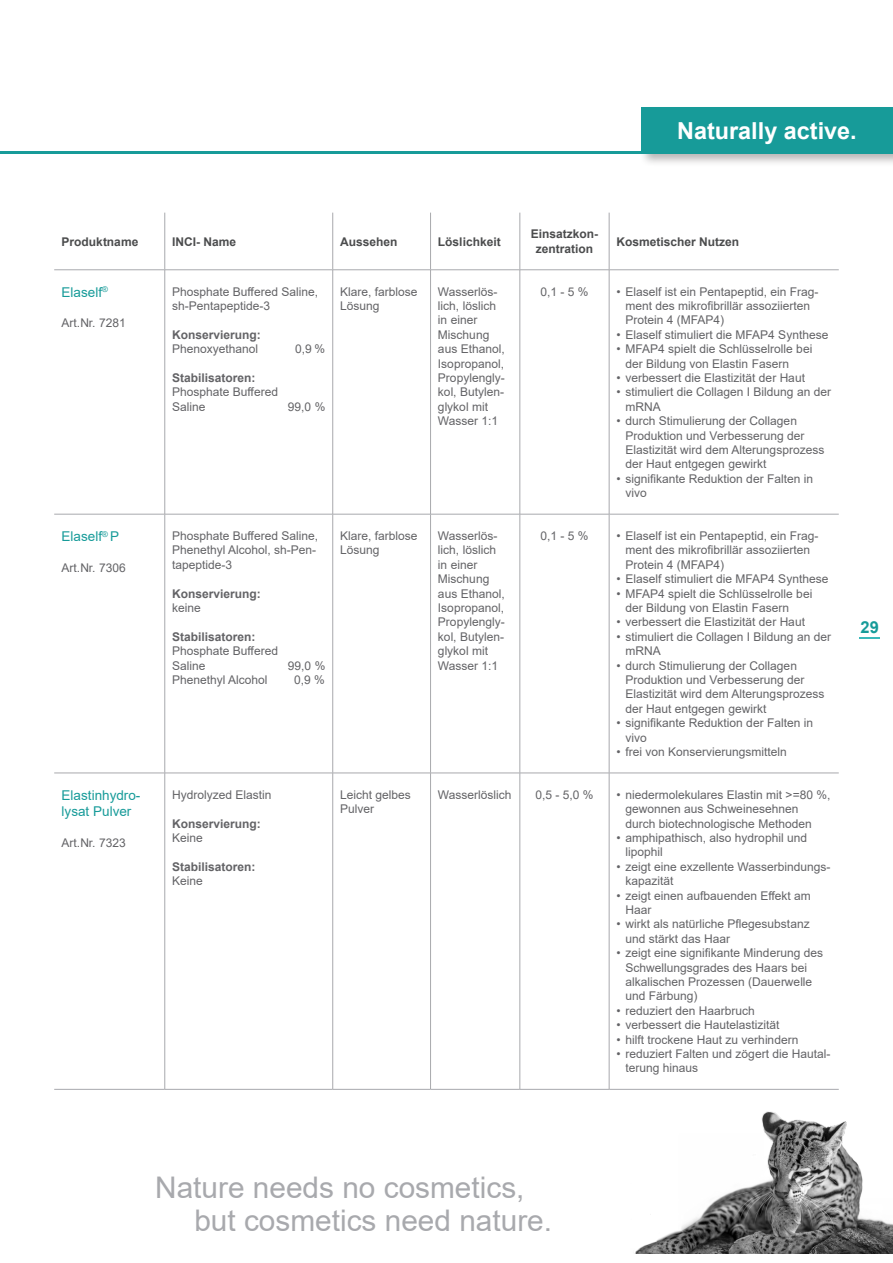
<style>
.page{position:relative;width:893px;height:1263px;background:#fff}
.page>*{position:absolute;margin:0;border:0;box-sizing:border-box;transform-origin:0 0}
.t1{font:29.85px/33px "Arial";color:#a8a9ad}
.t2{font:700 23.4px "Arial";color:#fff}
.t3{font:700 16.5px "Arial";color:#179b99}
.t4{font:13.5px/16.2px "Arial";color:#179b99}
.t5{font:12px/14.4px "Arial";color:#636366}
.t6{font:700 12px "Arial";color:#636366}
.t7{font:700 12px/14.4px "Arial";color:#4b4c4d;text-align:center}
</style>
<div class="page">
<div style="left:639px;top:105px;width:254px;height:62px;background:#231f20;opacity:.34"></div>
<div style="left:641px;top:107px;width:252px;height:46px;background:#179b99"></div>
<hr style="left:0;top:151px;width:893px;height:3px;background:#179b99">
<svg style="left:859px;top:637px;width:21px;height:1px"></svg>
<hr style="left:332px;top:213px;width:1px;height:57px;background:#a8a9ad">
<hr style="left:430px;top:213px;width:1px;height:57px;background:#a8a9ad">
<hr style="left:520px;top:213px;width:1px;height:57px;background:#a8a9ad">
<hr style="left:609px;top:213px;width:1px;height:57px;background:#a8a9ad">
<hr style="left:332px;top:270px;width:1px;height:244px;background:#a8a9ad">
<hr style="left:430px;top:270px;width:1px;height:244px;background:#a8a9ad">
<hr style="left:520px;top:270px;width:1px;height:244px;background:#a8a9ad">
<hr style="left:609px;top:270px;width:1px;height:244px;background:#a8a9ad">
<hr style="left:332px;top:514px;width:1px;height:259px;background:#a8a9ad">
<hr style="left:430px;top:514px;width:1px;height:259px;background:#a8a9ad">
<hr style="left:520px;top:514px;width:1px;height:259px;background:#a8a9ad">
<hr style="left:609px;top:514px;width:1px;height:259px;background:#a8a9ad">
<hr style="left:332px;top:773px;width:1px;height:316px;background:#a8a9ad">
<hr style="left:430px;top:773px;width:1px;height:316px;background:#a8a9ad">
<hr style="left:520px;top:773px;width:1px;height:316px;background:#a8a9ad">
<hr style="left:609px;top:773px;width:1px;height:316px;background:#a8a9ad">
<hr style="left:54px;top:269px;width:111px;height:1px;background:#a8a9ad">
<hr style="left:165px;top:269px;width:168px;height:1px;background:#a8a9ad">
<hr style="left:333px;top:269px;width:98px;height:1px;background:#a8a9ad">
<hr style="left:431px;top:269px;width:89px;height:1px;background:#a8a9ad">
<hr style="left:520px;top:269px;width:89px;height:1px;background:#a8a9ad">
<hr style="left:609px;top:269px;width:230px;height:1px;background:#a8a9ad">
<hr style="left:54px;top:514px;width:111px;height:1px;background:#a8a9ad">
<hr style="left:165px;top:514px;width:168px;height:1px;background:#a8a9ad">
<hr style="left:333px;top:514px;width:98px;height:1px;background:#a8a9ad">
<hr style="left:431px;top:514px;width:89px;height:1px;background:#a8a9ad">
<hr style="left:520px;top:514px;width:89px;height:1px;background:#a8a9ad">
<hr style="left:609px;top:514px;width:230px;height:1px;background:#a8a9ad">
<hr style="left:54px;top:773px;width:111px;height:1px;background:#a8a9ad">
<hr style="left:165px;top:773px;width:168px;height:1px;background:#a8a9ad">
<hr style="left:333px;top:773px;width:98px;height:1px;background:#a8a9ad">
<hr style="left:431px;top:773px;width:89px;height:1px;background:#a8a9ad">
<hr style="left:520px;top:773px;width:89px;height:1px;background:#a8a9ad">
<hr style="left:609px;top:773px;width:230px;height:1px;background:#a8a9ad">
<hr style="left:54px;top:1089px;width:111px;height:1px;background:#a8a9ad">
<hr style="left:165px;top:1089px;width:168px;height:1px;background:#a8a9ad">
<hr style="left:333px;top:1089px;width:98px;height:1px;background:#a8a9ad">
<hr style="left:431px;top:1089px;width:89px;height:1px;background:#a8a9ad">
<hr style="left:520px;top:1089px;width:89px;height:1px;background:#a8a9ad">
<hr style="left:609px;top:1089px;width:230px;height:1px;background:#a8a9ad">
<hr style="left:165px;top:213px;width:1px;height:57px;background:#a8a9ad">
<hr style="left:165px;top:270px;width:1px;height:244px;background:#a8a9ad">
<hr style="left:165px;top:514px;width:1px;height:259px;background:#a8a9ad">
<hr style="left:165px;top:773px;width:1px;height:316px;background:#a8a9ad">
<img style="left:635px;top:1112px;width:258px;height:141px">
<h2 class="t2" style="left:677px;top:114px;width:181px">Naturally active.</h2>
<p class="t7" style="left:62px;top:234px;width:78px">Produktname</p>
<p class="t7" style="left:172px;top:234px;width:66px">INCI- Name</p>
<p class="t7" style="left:340px;top:234px;width:59px">Aussehen</p>
<p class="t7" style="left:438px;top:234px;width:64px">Löslichkeit</p>
<p class="t7" style="left:531px;top:227px;width:69px">Einsatzkon&shy;zentration</p>
<p class="t7" style="left:617px;top:234px;width:124px">Kosmetischer Nutzen</p>
<p class="t4" style="left:62px;top:284px;width:48px">Elaself<sup>®</sup></p>
<p class="t5" style="left:62px;top:316px;width:66px">Art.Nr. 7281</p>
<p class="t5" style="left:172px;top:284px;width:147px">Phosphate Buffered Saline, sh-Pentapeptide-3</p>
<p class="t6" style="left:172px;top:326px;width:90px">Konservierung:</p>
<p class="t5" style="left:172px;top:342px;width:88px">Phenoxyethanol</p>
<p class="t5" style="left:295px;top:342px;width:31px">0,9 %</p>
<p class="t6" style="left:172px;top:369px;width:85px">Stabilisatoren:</p>
<p class="t5" style="left:172px;top:385px;width:107px">Phosphate Buffered</p>
<p class="t5" style="left:172px;top:399px;width:35px">Saline</p>
<p class="t5" style="left:288px;top:399px;width:39px">99,0 %</p>
<p class="t5" style="left:340px;top:284px;width:79px">Klare, farblose<br>Lösung</p>
<p class="t5" style="left:438px;top:284px;width:68px">Wasserlös&shy;lich, löslich in einer<br>Mischung aus Ethanol,<br>Isopropanol,<br>Propylengly&shy;kol, Butylen&shy;glykol mit<br>Wasser 1:1</p>
<p class="t5" style="left:540px;top:284px;width:50px">0,1 - 5 %</p>
<p class="t5" style="left:626px;top:284px;width:194px;text-indent:-9px">• Elaself ist ein Pentapeptid, ein Frag&shy;ment des mikrofibrillär assoziierten<br>Protein 4 (MFAP4)</p>
<p class="t5" style="left:617px;top:327px;width:213px">• Elaself stimuliert die MFAP4 Synthese</p>
<p class="t5" style="left:626px;top:342px;width:188px;text-indent:-9px">• MFAP4 spielt die Schlüsselrolle bei der Bildung von Elastin Fasern</p>
<p class="t5" style="left:617px;top:370px;width:190px">• verbessert die Elastizität der Haut</p>
<p class="t5" style="left:626px;top:385px;width:207px;text-indent:-9px">• stimuliert die Collagen I Bildung an der mRNA</p>
<p class="t5" style="left:626px;top:414px;width:200px;text-indent:-9px">• durch Stimulierung der Collagen Produktion und Verbesserung der Elastizität wird dem Alterungsprozess der Haut entgegen gewirkt</p>
<p class="t5" style="left:626px;top:471px;width:189px;text-indent:-9px">• signifikante Reduktion der Falten in vivo</p>
<p class="t4" style="left:62px;top:528px;width:59px">Elaself<sup>®</sup> P</p>
<p class="t5" style="left:62px;top:560px;width:66px">Art.Nr. 7306</p>
<p class="t4" style="left:62px;top:787px;width:80px">Elastinhydro&shy;lysat Pulver</p>
<p class="t5" style="left:62px;top:835px;width:66px">Art.Nr. 7323</p>
<p class="t5" style="left:172px;top:528px;width:147px">Phosphate Buffered Saline,<br>Phenethyl Alcohol, sh-Pen&shy;tapeptide-3</p>
<p class="t6" style="left:172px;top:585px;width:90px">Konservierung:</p>
<p class="t5" style="left:172px;top:600px;width:30px">keine</p>
<p class="t6" style="left:172px;top:628px;width:85px">Stabilisatoren:</p>
<p class="t5" style="left:172px;top:644px;width:107px">Phosphate Buffered</p>
<p class="t5" style="left:172px;top:658px;width:35px">Saline</p>
<p class="t5" style="left:288px;top:658px;width:39px">99,0 %</p>
<p class="t5" style="left:172px;top:672px;width:97px">Phenethyl Alcohol</p>
<p class="t5" style="left:294px;top:672px;width:32px">0,9 %</p>
<p class="t5" style="left:172px;top:787px;width:101px">Hydrolyzed Elastin</p>
<p class="t6" style="left:172px;top:815px;width:90px">Konservierung:</p>
<p class="t5" style="left:172px;top:830px;width:32px">Keine</p>
<p class="t6" style="left:172px;top:858px;width:85px">Stabilisatoren:</p>
<p class="t5" style="left:172px;top:874px;width:32px">Keine</p>
<p class="t5" style="left:340px;top:528px;width:79px">Klare, farblose<br>Lösung</p>
<p class="t5" style="left:438px;top:528px;width:68px">Wasserlös&shy;lich, löslich in einer<br>Mischung aus Ethanol,<br>Isopropanol,<br>Propylengly&shy;kol, Butylen&shy;glykol mit<br>Wasser 1:1</p>
<p class="t5" style="left:540px;top:528px;width:50px">0,1 - 5 %</p>
<p class="t5" style="left:626px;top:528px;width:194px;text-indent:-9px">• Elaself ist ein Pentapeptid, ein Frag&shy;ment des mikrofibrillär assoziierten<br>Protein 4 (MFAP4)</p>
<p class="t5" style="left:617px;top:572px;width:213px">• Elaself stimuliert die MFAP4 Synthese</p>
<p class="t5" style="left:626px;top:586px;width:188px;text-indent:-9px">• MFAP4 spielt die Schlüsselrolle bei der Bildung von Elastin Fasern</p>
<p class="t5" style="left:617px;top:615px;width:190px">• verbessert die Elastizität der Haut</p>
<p class="t5" style="left:626px;top:629px;width:207px;text-indent:-9px">• stimuliert die Collagen I Bildung an der mRNA</p>
<p class="t5" style="left:626px;top:658px;width:200px;text-indent:-9px">• durch Stimulierung der Collagen Produktion und Verbesserung der Elastizität wird dem Alterungsprozess der Haut entgegen gewirkt</p>
<p class="t5" style="left:626px;top:716px;width:189px;text-indent:-9px">• signifikante Reduktion der Falten in vivo</p>
<p class="t5" style="left:617px;top:744px;width:172px">• frei von Konservierungsmitteln</p>
<p class="t5" style="left:340px;top:787px;width:72px">Leicht gelbes<br>Pulver</p>
<p class="t5" style="left:438px;top:787px;width:75px">Wasserlöslich</p>
<p class="t5" style="left:535px;top:787px;width:60px">0,5 - 5,0 %</p>
<p class="t5" style="left:626px;top:787px;width:206px;text-indent:-9px">• niedermolekulares Elastin mit &gt;=80 %, gewonnen aus Schweinesehnen durch biotechnologische Methoden</p>
<p class="t5" style="left:626px;top:830px;width:183px;text-indent:-9px">• amphipathisch, also hydrophil und lipophil</p>
<p class="t5" style="left:626px;top:859px;width:207px;text-indent:-9px">• zeigt eine exzellente Wasserbindungs&shy;kapazität</p>
<p class="t5" style="left:626px;top:888px;width:187px;text-indent:-9px">• zeigt einen aufbauenden Effekt am<br>Haar</p>
<p class="t5" style="left:626px;top:917px;width:186px;text-indent:-9px">• wirkt als natürliche Pflegesubstanz und stärkt das Haar</p>
<p class="t5" style="left:626px;top:946px;width:199px;text-indent:-9px">• zeigt eine signifikante Minderung des<br>Schwellungsgrades des Haars bei alkalischen Prozessen (Dauerwelle und Färbung)</p>
<p class="t5" style="left:617px;top:1003px;width:140px">• reduziert den Haarbruch</p>
<p class="t5" style="left:617px;top:1018px;width:165px">• verbessert die Hautelastizität</p>
<p class="t5" style="left:617px;top:1032px;width:183px">• hilft trockene Haut zu verhindern</p>
<p class="t5" style="left:626px;top:1046px;width:206px;text-indent:-9px">• reduziert Falten und zögert die Hautal&shy;terung hinaus</p>
<h3 class="t3" style="left:861px;top:616px;width:20px">29</h3>
<h1 class="t1" style="left:194px;top:1170px;width:359px;text-indent:-39px">Nature needs no cosmetics, but cosmetics need nature.</h1>
</div>
